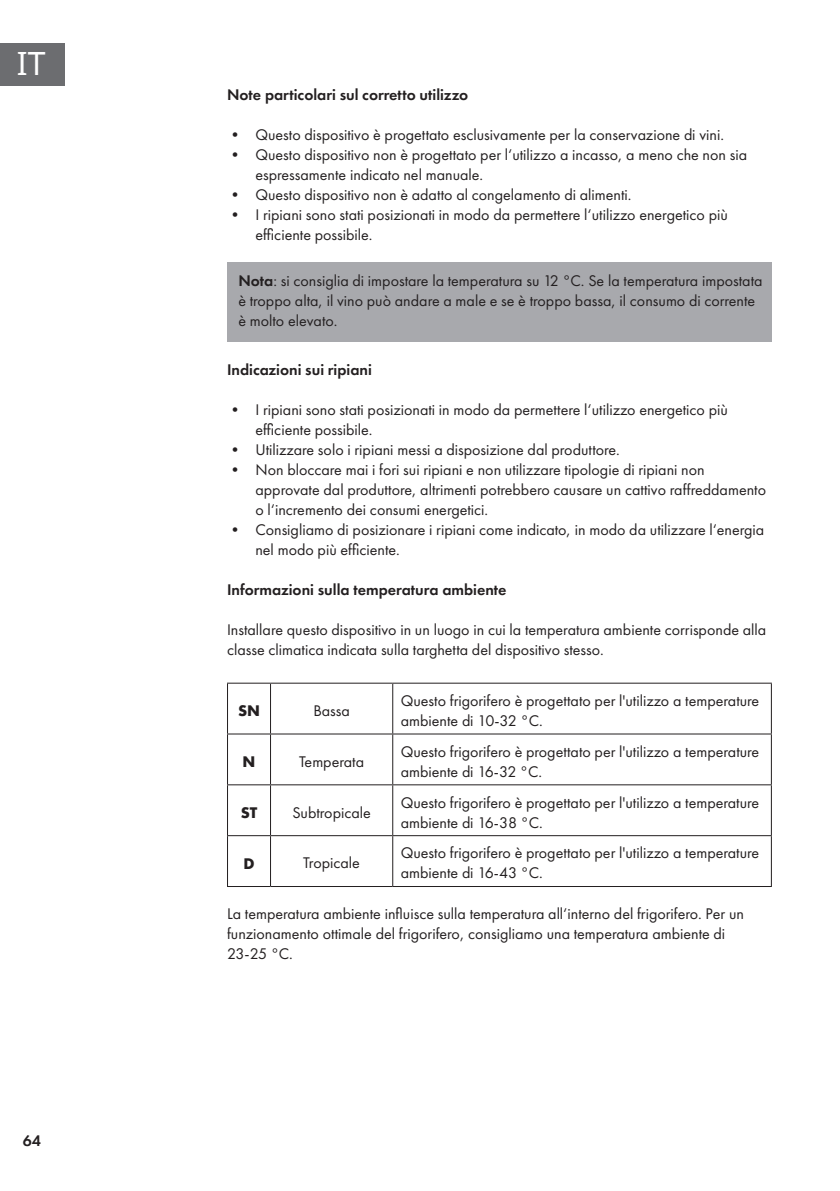
<style>
.page{position:relative;width:840px;height:1191px;background:#fff}
.page>*{position:absolute;margin:0;border:0;box-sizing:border-box;transform-origin:0 0}
.t1{font:32px "Noto Sans";color:#fff}
.t2{font:16px/20px "Futura PTW08";color:#231f20}
.t3{font:600 16px "Futura PTW08";color:#231f20}
.t4{font:700 16px "Futura PTW08";color:#231f20}
.s1{font-weight:600}
</style>
<div class="page">
<div style="left:0;top:43px;width:65px;height:42px;background:#6c6d70"></div>
<div style="left:227px;top:262px;width:544px;height:79px;background:#a8a9ad"></div>
<hr style="left:227px;top:682px;width:43px;height:1px;background:#231f20">
<hr style="left:227px;top:683px;width:1px;height:50px;background:#231f20">
<hr style="left:270px;top:682px;width:122px;height:1px;background:#231f20">
<hr style="left:270px;top:683px;width:1px;height:50px;background:#231f20">
<hr style="left:392px;top:682px;width:379px;height:1px;background:#231f20">
<hr style="left:392px;top:683px;width:1px;height:50px;background:#231f20">
<hr style="left:770px;top:683px;width:1px;height:50px;background:#231f20">
<hr style="left:227px;top:733px;width:43px;height:1px;background:#231f20">
<hr style="left:227px;top:734px;width:1px;height:50px;background:#231f20">
<hr style="left:270px;top:733px;width:122px;height:1px;background:#231f20">
<hr style="left:270px;top:734px;width:1px;height:50px;background:#231f20">
<hr style="left:392px;top:733px;width:379px;height:1px;background:#231f20">
<hr style="left:392px;top:734px;width:1px;height:50px;background:#231f20">
<hr style="left:770px;top:734px;width:1px;height:50px;background:#231f20">
<hr style="left:227px;top:784px;width:43px;height:1px;background:#231f20">
<hr style="left:227px;top:785px;width:1px;height:50px;background:#231f20">
<hr style="left:270px;top:784px;width:122px;height:1px;background:#231f20">
<hr style="left:270px;top:785px;width:1px;height:50px;background:#231f20">
<hr style="left:392px;top:784px;width:379px;height:1px;background:#231f20">
<hr style="left:392px;top:785px;width:1px;height:50px;background:#231f20">
<hr style="left:770px;top:785px;width:1px;height:50px;background:#231f20">
<hr style="left:227px;top:835px;width:43px;height:1px;background:#231f20">
<hr style="left:227px;top:836px;width:1px;height:50px;background:#231f20">
<hr style="left:270px;top:835px;width:122px;height:1px;background:#231f20">
<hr style="left:270px;top:836px;width:1px;height:50px;background:#231f20">
<hr style="left:392px;top:835px;width:379px;height:1px;background:#231f20">
<hr style="left:392px;top:836px;width:1px;height:50px;background:#231f20">
<hr style="left:770px;top:836px;width:1px;height:50px;background:#231f20">
<hr style="left:227px;top:886px;width:43px;height:1px;background:#231f20">
<hr style="left:270px;top:886px;width:122px;height:1px;background:#231f20">
<hr style="left:392px;top:886px;width:379px;height:1px;background:#231f20">
<h1 class="t1" style="left:17px;top:42px;width:30px">IT</h1>
<p class="t3" style="left:23px;top:1130px;width:20px">64</p>
<p class="t3" style="left:227px;top:85px;width:243px">Note particolari sul corretto utilizzo</p>
<p class="t2" style="left:227px;top:125px;width:498px">• Questo dispositivo è progettato esclusivamente per la conservazione di vini.</p>
<p class="t2" style="left:255px;top:145px;width:493px;text-indent:-28px">• Questo dispositivo non è progettato per l‘utilizzo a incasso, a meno che non sia espressamente indicato nel manuale.</p>
<p class="t2" style="left:227px;top:185px;width:406px">• Questo dispositivo non è adatto al congelamento di alimenti.</p>
<p class="t2" style="left:255px;top:205px;width:473px;text-indent:-28px">• I ripiani sono stati posizionati in modo da permettere l‘utilizzo energetico più efficiente possibile.</p>
<p class="t2" style="left:238px;top:271px;width:525px"><span class="s1">Nota</span>: si consiglia di impostare la temperatura su 12 °C. Se la temperatura impostata è troppo alta, il vino può andare a male e se è troppo bassa, il consumo di corrente è molto elevato.</p>
<p class="t3" style="left:227px;top:359px;width:146px">Indicazioni sui ripiani</p>
<p class="t2" style="left:255px;top:399px;width:473px;text-indent:-28px">• I ripiani sono stati posizionati in modo da permettere l‘utilizzo energetico più efficiente possibile.</p>
<p class="t2" style="left:227px;top:439px;width:394px">• Utilizzare solo i ripiani messi a disposizione dal produttore.</p>
<p class="t2" style="left:255px;top:459px;width:512px;text-indent:-28px">• Non bloccare mai i fori sui ripiani e non utilizzare tipologie di ripiani non approvate dal produttore, altrimenti potrebbero causare un cattivo raffreddamento o l‘incremento dei consumi energetici.</p>
<p class="t2" style="left:255px;top:519px;width:510px;text-indent:-28px">• Consigliamo di posizionare i ripiani come indicato, in modo da utilizzare l‘energia nel modo più efficiente.</p>
<p class="t3" style="left:227px;top:579px;width:281px">Informazioni sulla temperatura ambiente</p>
<p class="t2" style="left:227px;top:619px;width:540px">Installare questo dispositivo in un luogo in cui la temperatura ambiente corrisponde alla classe climatica indicata sulla targhetta del dispositivo stesso.</p>
<p class="t4" style="left:238px;top:700px;width:24px">SN</p>
<p class="t2" style="left:313px;top:700px;width:38px">Bassa</p>
<p class="t2" style="left:400px;top:690px;width:360px">Questo frigorifero è progettato per l'utilizzo a temperature ambiente di 10-32 °C.</p>
<p class="t4" style="left:242px;top:751px;width:14px">N</p>
<p class="t2" style="left:299px;top:751px;width:66px">Temperata</p>
<p class="t2" style="left:400px;top:741px;width:360px">Questo frigorifero è progettato per l'utilizzo a temperature ambiente di 16-32 °C.</p>
<p class="t4" style="left:240px;top:802px;width:18px">ST</p>
<p class="t2" style="left:292px;top:802px;width:80px">Subtropicale</p>
<p class="t2" style="left:400px;top:792px;width:360px">Questo frigorifero è progettato per l'utilizzo a temperature ambiente di 16-38 °C.</p>
<p class="t4" style="left:243px;top:853px;width:13px">D</p>
<p class="t2" style="left:303px;top:853px;width:58px">Tropicale</p>
<p class="t2" style="left:400px;top:843px;width:360px">Questo frigorifero è progettato per l'utilizzo a temperature ambiente di 16-43 °C.</p>
<p class="t2" style="left:227px;top:903px;width:518px">La temperatura ambiente influisce sulla temperatura all‘interno del frigorifero. Per un funzionamento ottimale del frigorifero, consigliamo una temperatura ambiente di<br>23-25 °C.</p>
</div>
